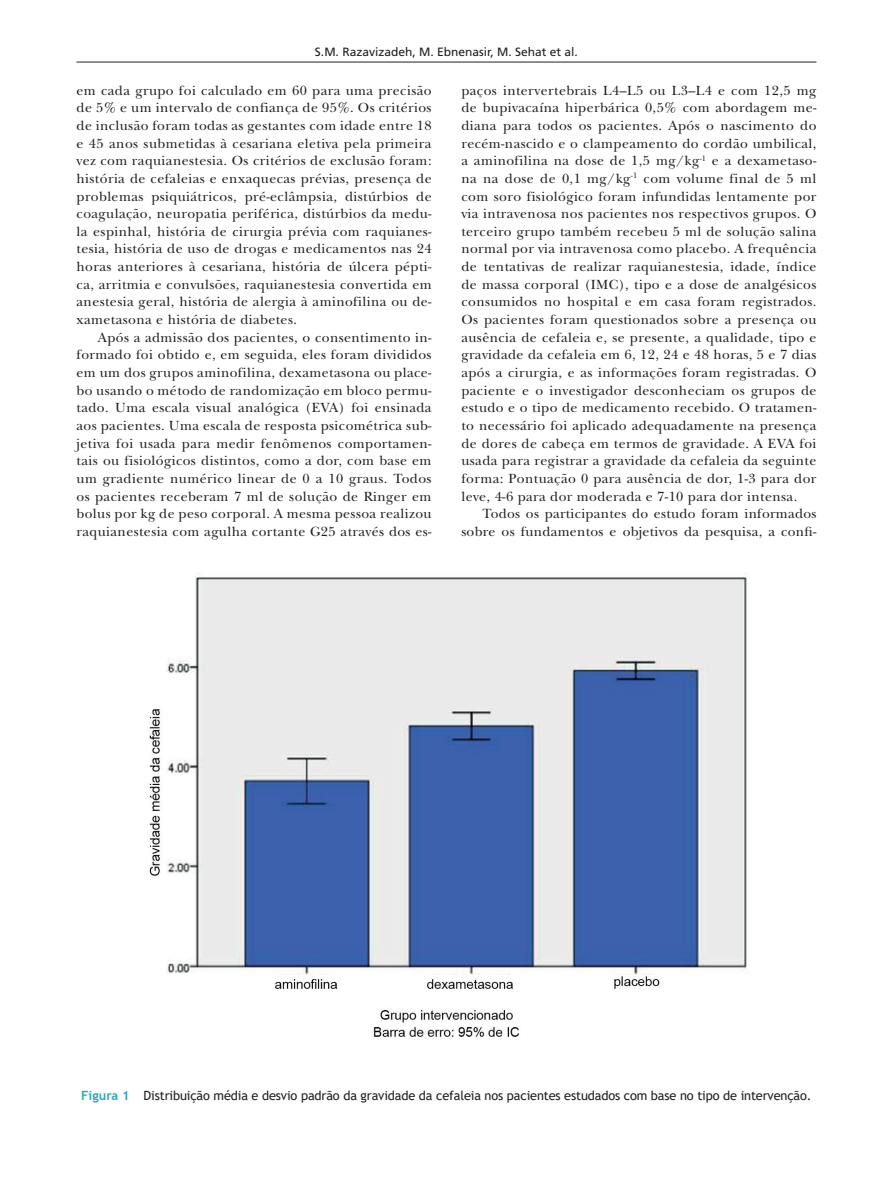
<style>
.page{position:relative;width:893px;height:1191px;background:#fff}
.page>*{position:absolute;margin:0;border:0;box-sizing:border-box;transform-origin:0 0}
.Texto{font:13.8px/17.7px "New Baskerville Std";letter-spacing:.03em;color:#231f20;text-align:justify}
.Figura_Texto_Preto{font:12.75px "Trebuchet MS";letter-spacing:-.01em;color:#231f20}
.t1{font:12px "Frutiger LT Std";color:#231f20}
.s1{font-weight:700;color:#2ca9b9}
</style>
<div class="page">
<hr style="left:77px;top:62px;width:739px;height:1px;background:#231f20">
<img style="left:149px;top:573px;width:598px;height:464px">
<p class="t1" style="left:315px;top:44px;width:264px">S.M. Razavizadeh, M. Ebnenasir, M. Sehat et al.</p>
<p class="Texto" style="left:77px;top:81px;width:357px">em cada grupo foi calculado em 60 para uma precisão de 5% e um intervalo de confiança de 95%. Os critérios de inclusão foram todas as gestantes com idade entre 18 e 45 anos submetidas à cesariana eletiva pela primeira vez com raquianestesia. Os critérios de exclusão foram: história de cefaleias e enxaquecas prévias, presença de problemas psiquiátricos, pré-eclâmpsia, distúrbios de coagulação, neuropatia periférica, distúrbios da medu&shy;la espinhal, história de cirurgia prévia com raquianes&shy;tesia, história de uso de drogas e medicamentos nas 24 horas anteriores à cesariana, história de úlcera pépti&shy;ca, arritmia e convulsões, raquianestesia convertida em anestesia geral, história de alergia à aminofilina ou de&shy;xametasona e história de diabetes.</p>
<p class="Texto" style="left:77px;top:328px;width:357px;text-indent:21px">Após a admissão dos pacientes, o consentimento in&shy;formado foi obtido e, em seguida, eles foram divididos em um dos grupos aminofilina, dexametasona ou place&shy;bo usando o método de randomização em bloco permu&shy;tado. Uma escala visual analógica (EVA) foi ensinada aos pacientes. Uma escala de resposta psicométrica sub&shy;jetiva foi usada para medir fenômenos comportamen&shy;tais ou fisiológicos distintos, como a dor, com base em um gradiente numérico linear de 0 a 10 graus. Todos os pacientes receberam 7 ml de solução de Ringer em bolus por kg de peso corporal. A mesma pessoa realizou raquianestesia com agulha cortante G25 através dos es-</p>
<p class="Texto" style="left:461px;top:81px;width:357px">paços intervertebrais L4–L5 ou L3–L4 e com 12,5 mg de bupivacaína hiperbárica 0,5% com abordagem me&shy;diana para todos os pacientes. Após o nascimento do recém-nascido e o clampeamento do cordão umbilical, a aminofilina na dose de 1,5 mg/kg<sup>-1</sup> e a dexametaso&shy;na na dose de 0,1 mg/kg<sup>-1</sup> com volume final de 5 ml com soro fisiológico foram infundidas lentamente por via intravenosa nos pacientes nos respectivos grupos. O terceiro grupo também recebeu 5 ml de solução salina normal por via intravenosa como placebo. A frequência de tentativas de realizar raquianestesia, idade, índice de massa corporal (IMC), tipo e a dose de analgésicos consumidos no hospital e em casa foram registrados.<br>Os pacientes foram questionados sobre a presença ou ausência de cefaleia e, se presente, a qualidade, tipo e gravidade da cefaleia em 6, 12, 24 e 48 horas, 5 e 7 dias após a cirurgia, e as informações foram registradas. O paciente e o investigador desconheciam os grupos de estudo e o tipo de medicamento recebido. O tratamen&shy;to necessário foi aplicado adequadamente na presença de dores de cabeça em termos de gravidade. A EVA foi usada para registrar a gravidade da cefaleia da seguinte forma: Pontuação 0 para ausência de dor, 1-3 para dor leve, 4-6 para dor moderada e 7-10 para dor intensa.</p>
<p class="Texto" style="left:461px;top:505px;width:357px;text-align:right">Todos os participantes do estudo foram informados sobre os fundamentos e objetivos da pesquisa, a confi-</p>
<p class="Figura_Texto_Preto" style="left:81px;top:1087px;width:732px"><span class="s1">Figura 1</span> Distribuição média e desvio padrão da gravidade da cefaleia nos pacientes estudados com base no tipo de intervenção.</p>
</div>
